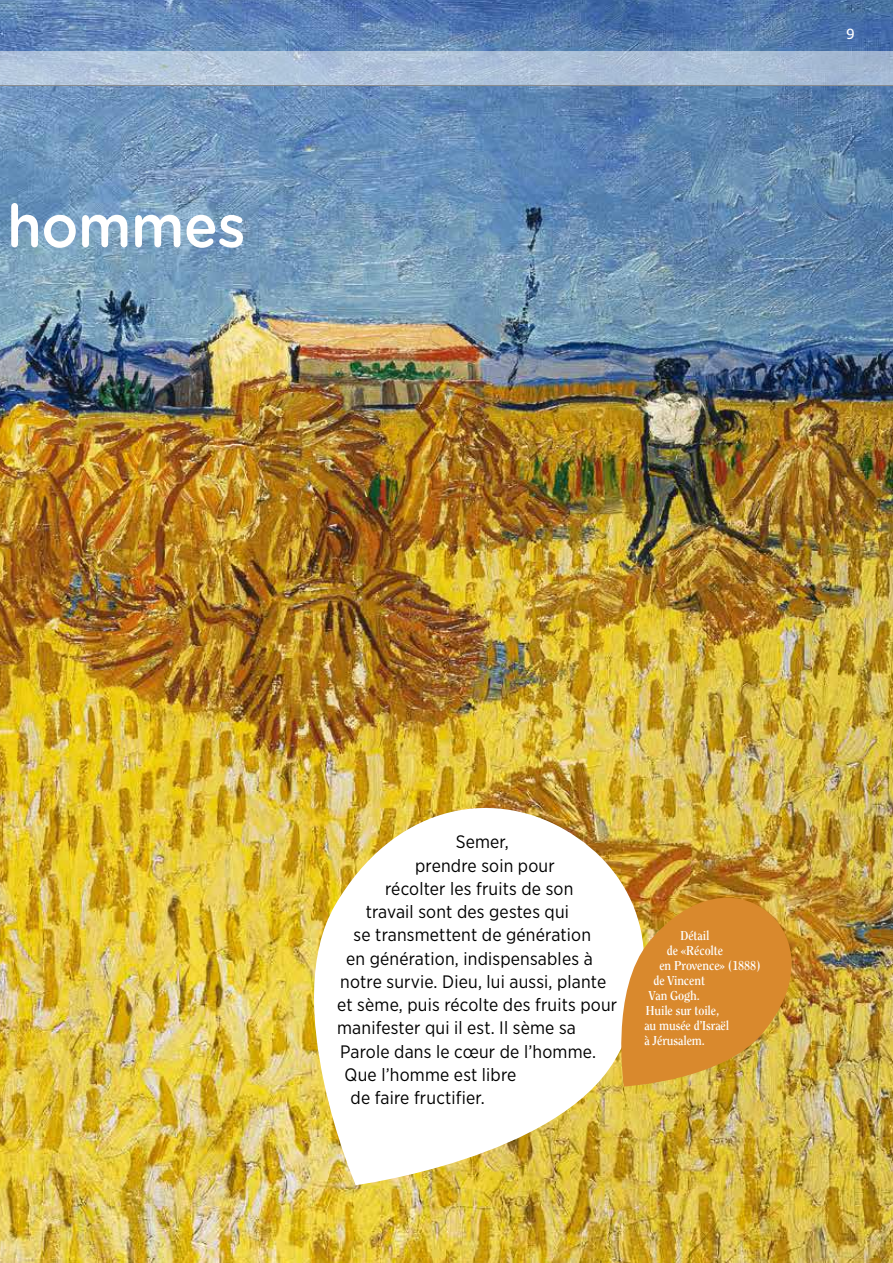
<style>
.page{position:relative;width:893px;height:1263px;background:#fff}
.page>*{position:absolute;margin:0;border:0;box-sizing:border-box;transform-origin:0 0}
.t1{font:500 60px "Gotham Rounded";letter-spacing:-.01em;color:#fff;scale:.94 1}
.t2{font:18px "Gotham Narrow";letter-spacing:.01em;color:#000}
.t3{font:16.5px "Milo OT Text";color:#fff}
.t4{font:700 12.75px "Clearface S Si";letter-spacing:-.01em;color:#fff;scale:.95 1}
</style>
<div class="page">
<img style="left:0;top:0;width:893px;height:1263px">
<svg style="left:1px;top:51px;width:892px;height:34px;background:#afc2d9"></svg>
<hr style="left:0;top:51px;width:1px;height:34px;background:#fff">
<hr style="left:0;top:85px;width:893px;height:1px;background:#87888a">
<img style="left:278px;top:786px;width:394px;height:399px">
<img style="left:609px;top:887px;width:194px;height:199px">
<h1 class="t1" style="left:7px;top:183px;width:255px">hommes</h1>
<p class="t3" style="left:846px;top:24px;width:10px">9</p>
<p class="t2" style="left:456px;top:831px;width:55px">Semer,</p>
<p class="t2" style="left:415px;top:854px;width:141px">prendre soin pour</p>
<p class="t2" style="left:385px;top:877px;width:190px">récolter les fruits de son</p>
<p class="t2" style="left:366px;top:901px;width:205px">travail sont des gestes qui</p>
<p class="t2" style="left:354px;top:924px;width:239px">se transmettent de génération</p>
<p class="t2" style="left:346px;top:947px;width:248px">en génération, indispensables à</p>
<p class="t2" style="left:340px;top:970px;width:268px">notre survie. Dieu, lui aussi, plante</p>
<p class="t2" style="left:337px;top:994px;width:282px">et sème, puis récolte des fruits pour</p>
<p class="t2" style="left:337px;top:1017px;width:240px">manifester qui il est. Il sème sa</p>
<p class="t2" style="left:340px;top:1040px;width:257px">Parole dans le cœur de l’homme.</p>
<p class="t2" style="left:345px;top:1063px;width:173px">Que l’homme est libre</p>
<p class="t2" style="left:351px;top:1087px;width:136px">de faire fructifier.</p>
<p class="t4" style="left:680px;top:928px;width:32px">Détail</p>
<p class="t4" style="left:667px;top:943px;width:61px">de «Récolte</p>
<p class="t4" style="left:659px;top:958px;width:108px">en Provence» (1888)</p>
<p class="t4" style="left:653px;top:973px;width:56px">de Vincent</p>
<p class="t4" style="left:649px;top:988px;width:55px">Van Gogh.</p>
<p class="t4" style="left:646px;top:1003px;width:79px">Huile sur toile,</p>
<p class="t4" style="left:644px;top:1018px;width:91px">au musée d’Israël</p>
<p class="t4" style="left:644px;top:1033px;width:65px">à Jérusalem.</p>
</div>
